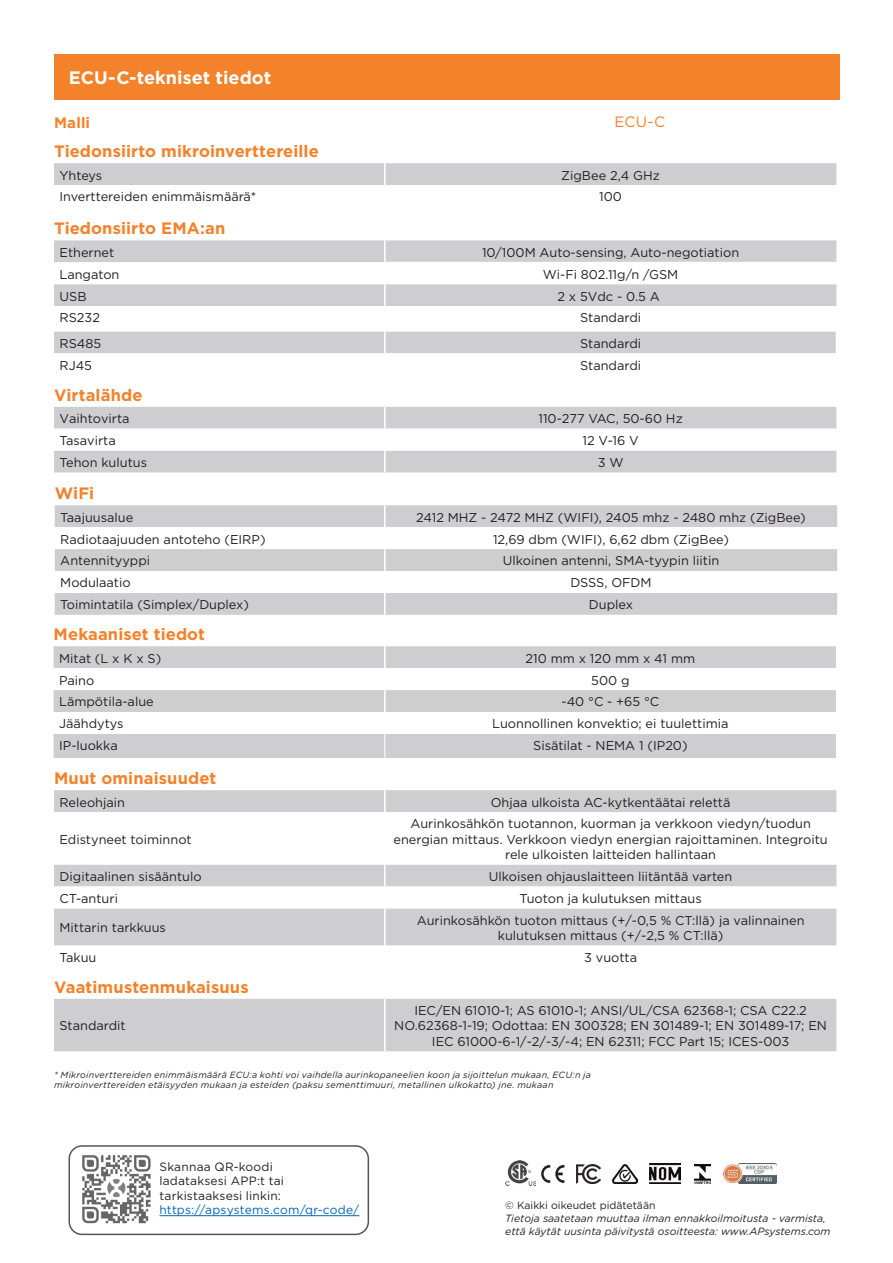
<style>
.page{position:relative;width:893px;height:1263px;background:#fff}
.page>*{position:absolute;margin:0;border:0;box-sizing:border-box;transform-origin:0 0}
.t1{font:700 18px "Gotham";color:#fff}
.t2{font:700 16.5px "Gotham";letter-spacing:.005em;color:#f4822b}
.t3{font:700 15px "Gotham";letter-spacing:.01em;color:#f4822b}
.t4{font:15px "Gotham";color:#f4822b}
.t5{font:12.75px/15.3px "Gotham";color:#231f20;text-align:center}
.t6{font:12px/14.4px "Gotham";letter-spacing:.015em;color:#231f20}
.t7{font:italic 10.5px/12.6px "Gotham Rounded";color:#231f20}
.t8{font:10.5px "Gotham";color:#231f20}
.t9{font:italic 9px/10.8px "Gotham Rounded";letter-spacing:.025em;color:#231f20}
.s1{color:#0166b3}
</style>
<div class="page">
<div style="left:54px;top:54px;width:785px;height:46px;background:#f4822b"></div>
<div style="left:69px;top:1145px;width:300px;height:90px;border:2px solid #52555c;border-radius:13px"></div>
<div style="left:54px;top:163px;width:782px;height:22px;background:#cecdd0"></div>
<hr style="left:384px;top:163px;width:2px;height:22px;background:#fff">
<svg style="left:54px;top:240px;width:782px;height:22px;fill:#cecdd0"></svg>
<svg style="left:54px;top:284px;width:782px;height:69px;fill:#cecdd0"></svg>
<hr style="left:384px;top:306px;width:2px;height:25px;background:#fff">
<hr style="left:384px;top:331px;width:2px;height:22px;background:#fff">
<hr style="left:384px;top:240px;width:2px;height:22px;background:#fff">
<hr style="left:384px;top:284px;width:2px;height:22px;background:#fff">
<div style="left:54px;top:790px;width:782px;height:22px;background:#cecdd0"></div>
<svg style="left:54px;top:865px;width:782px;height:81px;fill:#cecdd0"></svg>
<hr style="left:384px;top:790px;width:2px;height:22px;background:#fff">
<hr style="left:384px;top:864px;width:2px;height:22px;background:#fff">
<hr style="left:384px;top:886px;width:2px;height:22px;background:#fff">
<hr style="left:384px;top:908px;width:2px;height:37px;background:#fff">
<hr style="left:384px;top:945px;width:2px;height:22px;background:#fff">
<div style="left:54px;top:407px;width:782px;height:65px;background:#cecdd0"></div>
<svg style="left:54px;top:429px;width:782px;height:22px"></svg>
<hr style="left:384px;top:407px;width:2px;height:22px;background:#fff">
<hr style="left:384px;top:429px;width:2px;height:22px;background:#fff">
<hr style="left:384px;top:451px;width:2px;height:21px;background:#fff">
<div style="left:54px;top:646px;width:782px;height:112px;background:#cecdd0"></div>
<svg style="left:54px;top:668px;width:782px;height:66px"></svg>
<hr style="left:384px;top:646px;width:2px;height:22px;background:#fff">
<hr style="left:384px;top:668px;width:2px;height:22px;background:#fff">
<hr style="left:384px;top:690px;width:2px;height:22px;background:#fff">
<svg style="left:384px;top:712px;width:1px;height:46px"></svg>
<div style="left:54px;top:999px;width:782px;height:52px;background:#cecdd0"></div>
<hr style="left:384px;top:999px;width:2px;height:52px;background:#fff">
<img style="left:82px;top:1155px;width:69px;height:69px">
<hr style="left:159px;top:1215px;width:200px;height:1px;background:#0166b3">
<div style="left:55px;top:505px;width:782px;height:110px;background:#cecdd0"></div>
<svg style="left:55px;top:527px;width:782px;height:66px"></svg>
<hr style="left:384px;top:505px;width:2px;height:22px;background:#fff">
<hr style="left:384px;top:527px;width:2px;height:22px;background:#fff">
<hr style="left:384px;top:549px;width:2px;height:22px;background:#fff">
<hr style="left:384px;top:571px;width:2px;height:22px;background:#fff">
<hr style="left:384px;top:593px;width:2px;height:22px;background:#fff">
<svg style="left:541px;top:1165px;width:23px;height:18px"></svg>
<img style="left:506px;top:1161px;width:30px;height:24px">
<img style="left:577px;top:1164px;width:23px;height:20px">
<img style="left:612px;top:1164px;width:26px;height:19px">
<img style="left:650px;top:1163px;width:31px;height:20px">
<img style="left:694px;top:1164px;width:16px;height:20px">
<img style="left:724px;top:1163px;width:53px;height:20px">
<p class="t1" style="left:69px;top:66px;width:204px">ECU-C-tekniset tiedot</p>
<p class="t3" style="left:54px;top:112px;width:38px">Malli</p>
<p class="t2" style="left:54px;top:140px;width:266px">Tiedonsiirto mikroinverttereille</p>
<p class="t5" style="left:60px;top:167px;width:44px">Yhteys</p>
<p class="t5" style="left:561px;top:167px;width:100px">ZigBee 2,4 GHz</p>
<p class="t5" style="left:60px;top:189px;width:198px">Inverttereiden enimmäismäärä*</p>
<p class="t5" style="left:599px;top:189px;width:24px">100</p>
<p class="t2" style="left:54px;top:218px;width:173px">Tiedonsiirto EMA:an</p>
<p class="t5" style="left:60px;top:244px;width:56px">Ethernet</p>
<p class="t5" style="left:482px;top:244px;width:259px">10/100M Auto-sensing, Auto-negotiation</p>
<p class="t5" style="left:60px;top:266px;width:61px">Langaton</p>
<p class="t5" style="left:543px;top:266px;width:137px">Wi-Fi 802.11g/n /GSM</p>
<p class="t5" style="left:60px;top:288px;width:29px">USB</p>
<p class="t5" style="left:557px;top:288px;width:104px">2 x 5Vdc - 0.5 A</p>
<p class="t5" style="left:60px;top:310px;width:42px">RS232</p>
<p class="t5" style="left:580px;top:310px;width:63px">Standardi</p>
<p class="t5" style="left:60px;top:335px;width:43px">RS485</p>
<p class="t5" style="left:580px;top:335px;width:63px">Standardi</p>
<p class="t5" style="left:60px;top:357px;width:34px">RJ45</p>
<p class="t5" style="left:580px;top:357px;width:63px">Standardi</p>
<p class="t4" style="left:614px;top:112px;width:52px">ECU-C</p>
<p class="t2" style="left:54px;top:384px;width:90px">Virtalähde</p>
<p class="t5" style="left:60px;top:411px;width:72px">Vaihtovirta</p>
<p class="t5" style="left:538px;top:411px;width:146px">110-277 VAC, 50-60 Hz</p>
<p class="t5" style="left:60px;top:433px;width:58px">Tasavirta</p>
<p class="t5" style="left:583px;top:433px;width:58px">12 V-16 V</p>
<p class="t5" style="left:60px;top:454px;width:89px">Tehon kulutus</p>
<p class="t5" style="left:598px;top:454px;width:27px">3 W</p>
<p class="t2" style="left:55px;top:482px;width:41px">WiFi</p>
<p class="t5" style="left:60px;top:509px;width:74px">Taajuusalue</p>
<p class="t5" style="left:416px;top:509px;width:391px">2412 MHZ - 2472 MHZ (WIFI), 2405 mhz - 2480 mhz (ZigBee)</p>
<p class="t5" style="left:60px;top:531px;width:207px">Radiotaajuuden antoteho (EIRP)</p>
<p class="t5" style="left:493px;top:531px;width:237px">12,69 dbm (WIFI), 6,62 dbm (ZigBee)</p>
<p class="t5" style="left:60px;top:553px;width:91px">Antennityyppi</p>
<p class="t5" style="left:503px;top:553px;width:218px">Ulkoinen antenni, SMA-tyypin liitin</p>
<p class="t5" style="left:60px;top:575px;width:72px">Modulaatio</p>
<p class="t5" style="left:570px;top:575px;width:83px">DSSS, OFDM</p>
<p class="t5" style="left:60px;top:597px;width:190px">Toimintatila (Simplex/Duplex)</p>
<p class="t5" style="left:589px;top:597px;width:46px">Duplex</p>
<p class="t2" style="left:54px;top:623px;width:153px">Mekaaniset tiedot</p>
<p class="t5" style="left:59px;top:650px;width:104px">Mitat (L x K x S)</p>
<p class="t5" style="left:526px;top:650px;width:171px">210 mm x 120 mm x 41 mm</p>
<p class="t5" style="left:59px;top:672px;width:37px">Paino</p>
<p class="t5" style="left:591px;top:672px;width:40px">500 g</p>
<p class="t5" style="left:59px;top:694px;width:96px">Lämpötila-alue</p>
<p class="t5" style="left:561px;top:694px;width:99px">-40 °C - +65 °C</p>
<p class="t5" style="left:59px;top:716px;width:66px">Jäähdytys</p>
<p class="t5" style="left:492px;top:716px;width:238px">Luonnollinen konvektio; ei tuulettimia</p>
<p class="t5" style="left:59px;top:738px;width:60px">IP-luokka</p>
<p class="t5" style="left:533px;top:738px;width:156px">Sisätilat - NEMA 1 (IP20)</p>
<p class="t2" style="left:54px;top:767px;width:164px">Muut ominaisuudet</p>
<p class="t5" style="left:60px;top:794px;width:67px">Releohjain</p>
<p class="t5" style="left:491px;top:794px;width:241px">Ohjaa ulkoista AC-kytkentäätai relettä</p>
<p class="t5" style="left:60px;top:831px;width:134px">Edistyneet toiminnot</p>
<p class="t5" style="left:410px;top:816px;width:402px">Aurinkosähkön tuotannon, kuorman ja verkkoon viedyn/tuodun</p>
<p class="t5" style="left:394px;top:831px;width:436px">energian mittaus. Verkkoon viedyn energian rajoittaminen. Integroitu</p>
<p class="t5" style="left:505px;top:847px;width:213px">rele ulkoisten laitteiden hallintaan</p>
<p class="t5" style="left:60px;top:868px;width:144px">Digitaalinen sisääntulo</p>
<p class="t5" style="left:489px;top:868px;width:245px">Ulkoisen ohjauslaitteen liitäntää varten</p>
<p class="t5" style="left:60px;top:890px;width:60px">CT-anturi</p>
<p class="t5" style="left:520px;top:890px;width:184px">Tuoton ja kulutuksen mittaus</p>
<p class="t5" style="left:60px;top:920px;width:108px">Mittarin tarkkuus</p>
<p class="t5" style="left:417px;top:912px;width:389px">Aurinkosähkön tuoton mittaus (+/-0,5 % CT:llä) ja valinnainen kulutuksen mittaus (+/-2,5 % CT:llä)</p>
<p class="t5" style="left:60px;top:949px;width:38px">Takuu</p>
<p class="t5" style="left:584px;top:949px;width:54px">3 vuotta</p>
<p class="t2" style="left:54px;top:976px;width:196px">Vaatimustenmukaisuus</p>
<p class="t5" style="left:60px;top:1018px;width:68px">Standardit</p>
<p class="t5" style="left:394px;top:1003px;width:434px">IEC/EN 61010-1; AS 61010-1; ANSI/UL/CSA 62368-1; CSA C22.2<br>NO.62368-1-19; Odottaa: EN 300328; EN 301489-1; EN 301489-17; EN<br>IEC 61000-6-1/-2/-3/-4; EN 62311; FCC Part 15; ICES-003</p>
<p class="t9" style="left:54px;top:1068px;width:538px">* Mikroinverttereiden enimmäismäärä ECU:a kohti voi vaihdella aurinkopaneelien koon ja sijoittelun mukaan, ECU:n ja mikroinverttereiden etäisyyden mukaan ja esteiden (paksu sementtimuuri, metallinen ulkokatto) jne. mukaan</p>
<p class="t6" style="left:159px;top:1159px;width:201px">Skannaa QR-koodi<br>ladataksesi APP:t tai tarkistaaksesi linkin: <span class="s1">https://apsystems.com/qr-code/</span></p>
<p class="t8" style="left:505px;top:1199px;width:152px">© Kaikki oikeudet pidätetään</p>
<p class="t7" style="left:505px;top:1211px;width:327px">Tietoja saatetaan muuttaa ilman ennakkoilmoitusta - varmista, että käytät uusinta päivitystä osoitteesta: www.APsystems.com</p>
</div>
